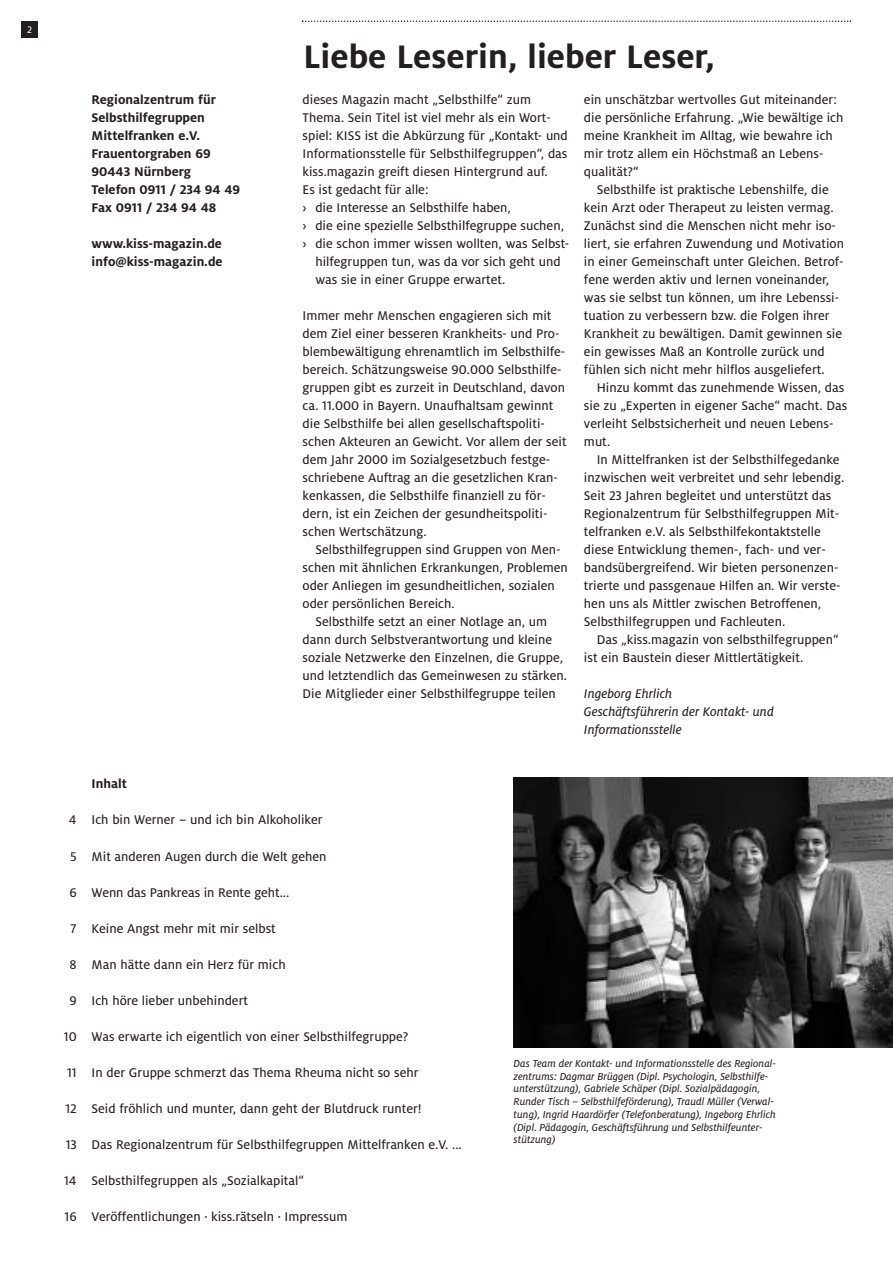
<style>
.page{position:relative;width:893px;height:1263px;background:#fff}
.page>*{position:absolute;margin:0;border:0;box-sizing:border-box;transform-origin:0 0}
.t1{font:700 36px "Milo LF";color:#231f20}
.t2{font:13.95px/18px "Milo LF Text";color:#231f20}
.t3{font:700 13.95px/18px "Milo LF";color:#231f20}
.t4{font:italic 13.95px/18px "Milo LF Text";color:#231f20}
.t5{font:italic 11.25px/12.8px "Milo LF Text";color:#231f20}
.t6{font:10.5px "Milo LF Text";color:#fff}
</style>
<div class="page">
<div style="left:21px;top:21px;width:17px;height:17px;background:#231f20"></div>
<svg style="left:302px;top:21px;width:549px;height:1px"></svg>
<img style="left:514px;top:777px;width:379px;height:270px">
<p class="t6" style="left:27px;top:25px;width:6px">2</p>
<p class="t3" style="left:92px;top:92px;width:150px">Regionalzentrum für<br>Selbsthilfegruppen<br>Mittelfranken e.V.<br>Frauentorgraben 69<br>90443 Nürnberg<br>Telefon 0911 / 234 94 49<br>Fax 0911 / 234 94 48</p>
<p class="t3" style="left:92px;top:236px;width:133px">www.kiss-magazin.de info@kiss-magazin.de</p>
<h1 class="t1" style="left:303px;top:43px;width:413px">Liebe Leserin, lieber Leser,</h1>
<p class="t2" style="left:584px;top:92px;width:261px">ein unschätzbar wertvolles Gut miteinander: die persönliche Erfahrung. „Wie bewältige ich meine Krankheit im Alltag, wie bewahre ich mir trotz allem ein Höchstmaß an Lebens&shy;qualität?“</p>
<p class="t2" style="left:584px;top:182px;width:262px;text-indent:13px">Selbsthilfe ist praktische Lebenshilfe, die kein Arzt oder Therapeut zu leisten vermag.<br>Zunächst sind die Menschen nicht mehr iso&shy;liert, sie erfahren Zuwendung und Motivation in einer Gemeinschaft unter Gleichen. Betrof&shy;fene werden aktiv und lernen voneinander, was sie selbst tun können, um ihre Lebenssi&shy;tuation zu verbessern bzw. die Folgen ihrer Krankheit zu bewältigen. Damit gewinnen sie ein gewisses Maß an Kontrolle zurück und fühlen sich nicht mehr hilflos ausgeliefert.</p>
<p class="t2" style="left:584px;top:380px;width:265px;text-indent:13px">Hinzu kommt das zunehmende Wissen, das sie zu „Experten in eigener Sache“ macht. Das verleiht Selbstsicherheit und neuen Lebens&shy;mut.</p>
<p class="t2" style="left:584px;top:452px;width:262px;text-indent:13px">In Mittelfranken ist der Selbsthilfegedanke inzwischen weit verbreitet und sehr lebendig.<br>Seit 23 Jahren begleitet und unterstützt das Regionalzentrum für Selbsthilfegruppen Mit&shy;telfranken e.V. als Selbsthilfekontaktstelle diese Entwicklung themen-, fach- und ver&shy;bandsübergreifend. Wir bieten personenzen&shy;trierte und passgenaue Hilfen an. Wir verste&shy;hen uns als Mittler zwischen Betroffenen, Selbsthilfegruppen und Fachleuten.</p>
<p class="t2" style="left:584px;top:632px;width:256px;text-indent:13px">Das „kiss.magazin von selbsthilfegruppen“ ist ein Baustein dieser Mittlertätigkeit.</p>
<p class="t4" style="left:584px;top:686px;width:192px">Ingeborg Ehrlich<br>Geschäftsführerin der Kontakt- und<br>Informationsstelle</p>
<p class="t2" style="left:303px;top:92px;width:230px">dieses Magazin macht „Selbsthilfe“ zum</p>
<p class="t2" style="left:303px;top:110px;width:250px">Thema. Sein Titel ist viel mehr als ein Wort-</p>
<p class="t2" style="left:303px;top:128px;width:267px">spiel: KISS ist die Abkürzung für „Kontakt- und</p>
<p class="t2" style="left:303px;top:146px;width:266px">Informationsstelle für Selbsthilfegruppen“, das</p>
<p class="t2" style="left:303px;top:164px;width:247px">kiss.magazin greift diesen Hintergrund auf.</p>
<p class="t2" style="left:303px;top:182px;width:127px">Es ist gedacht für alle:</p>
<p class="t2" style="left:303px;top:200px;width:210px">› die Interesse an Selbsthilfe haben,</p>
<p class="t2" style="left:303px;top:218px;width:263px">› die eine spezielle Selbsthilfegruppe suchen,</p>
<p class="t2" style="left:303px;top:236px;width:268px">› die schon immer wissen wollten, was Selbst-</p>
<p class="t2" style="left:315px;top:254px;width:247px">hilfegruppen tun, was da vor sich geht und</p>
<p class="t2" style="left:315px;top:272px;width:192px">was sie in einer Gruppe erwartet.</p>
<p class="t2" style="left:303px;top:308px;width:265px">Immer mehr Menschen engagieren sich mit dem Ziel einer besseren Krankheits- und Pro&shy;blembewältigung ehrenamtlich im Selbsthilfe&shy;bereich. Schätzungsweise 90.000 Selbsthilfe&shy;gruppen gibt es zurzeit in Deutschland, davon ca. 11.000 in Bayern. Unaufhaltsam gewinnt die Selbsthilfe bei allen gesellschaftspoliti&shy;schen Akteuren an Gewicht. Vor allem der seit dem Jahr 2000 im Sozialgesetzbuch festge&shy;schriebene Auftrag an die gesetzlichen Kran&shy;kenkassen, die Selbsthilfe finanziell zu för&shy;dern, ist ein Zeichen der gesundheitspoliti&shy;schen Wertschätzung.</p>
<p class="t2" style="left:303px;top:542px;width:267px;text-indent:13px">Selbsthilfegruppen sind Gruppen von Men&shy;schen mit ähnlichen Erkrankungen, Problemen oder Anliegen im gesundheitlichen, sozialen oder persönlichen Bereich.</p>
<p class="t2" style="left:303px;top:614px;width:266px;text-indent:13px">Selbsthilfe setzt an einer Notlage an, um dann durch Selbstverantwortung und kleine soziale Netzwerke den Einzelnen, die Gruppe, und letztendlich das Gemeinwesen zu stärken.<br>Die Mitglieder einer Selbsthilfegruppe teilen</p>
<p class="t2" style="left:69px;top:812px;width:9px">4</p>
<p class="t2" style="left:70px;top:848px;width:8px">5</p>
<p class="t2" style="left:69px;top:884px;width:9px">6</p>
<p class="t2" style="left:71px;top:920px;width:8px">7</p>
<p class="t2" style="left:70px;top:956px;width:9px">8</p>
<p class="t2" style="left:69px;top:992px;width:9px">9</p>
<p class="t2" style="left:64px;top:1028px;width:14px">10</p>
<p class="t2" style="left:67px;top:1064px;width:11px">11</p>
<p class="t2" style="left:65px;top:1100px;width:13px">12</p>
<p class="t2" style="left:66px;top:1136px;width:13px">13</p>
<p class="t2" style="left:64px;top:1172px;width:14px">14</p>
<p class="t2" style="left:65px;top:1208px;width:14px">16</p>
<p class="t3" style="left:92px;top:776px;width:37px">Inhalt</p>
<p class="t2" style="left:92px;top:812px;width:233px">Ich bin Werner – und ich bin Alkoholiker</p>
<p class="t2" style="left:92px;top:848px;width:236px">Mit anderen Augen durch die Welt gehen</p>
<p class="t2" style="left:92px;top:884px;width:199px">Wenn das Pankreas in Rente geht...</p>
<p class="t2" style="left:92px;top:920px;width:186px">Keine Angst mehr mit mir selbst</p>
<p class="t2" style="left:92px;top:956px;width:196px">Man hätte dann ein Herz für mich</p>
<p class="t2" style="left:92px;top:992px;width:158px">Ich höre lieber unbehindert</p>
<p class="t2" style="left:92px;top:1028px;width:318px">Was erwarte ich eigentlich von einer Selbsthilfegruppe?</p>
<p class="t2" style="left:92px;top:1064px;width:328px">In der Gruppe schmerzt das Thema Rheuma nicht so sehr</p>
<p class="t2" style="left:92px;top:1100px;width:332px">Seid fröhlich und munter, dann geht der Blutdruck runter!</p>
<p class="t2" style="left:92px;top:1136px;width:372px">Das Regionalzentrum für Selbsthilfegruppen Mittelfranken e.V. ...</p>
<p class="t2" style="left:92px;top:1172px;width:214px">Selbsthilfegruppen als „Sozialkapital“</p>
<p class="t2" style="left:92px;top:1208px;width:257px">Veröffentlichungen · kiss.rätseln · Impressum</p>
<p class="t5" style="left:514px;top:1058px;width:264px">Das Team der Kontakt- und Informationsstelle des Regional&shy;zentrums: Dagmar Brüggen (Dipl. Psychologin, Selbsthilfe&shy;unterstützung), Gabriele Schäper (Dipl. Sozialpädagogin, Runder Tisch – Selbsthilfeförderung), Traudl Müller (Verwal&shy;tung), Ingrid Haardörfer (Telefonberatung), Ingeborg Ehrlich (Dipl. Pädagogin, Geschäftsführung und Selbsthilfeunter&shy;stützung)</p>
</div>
